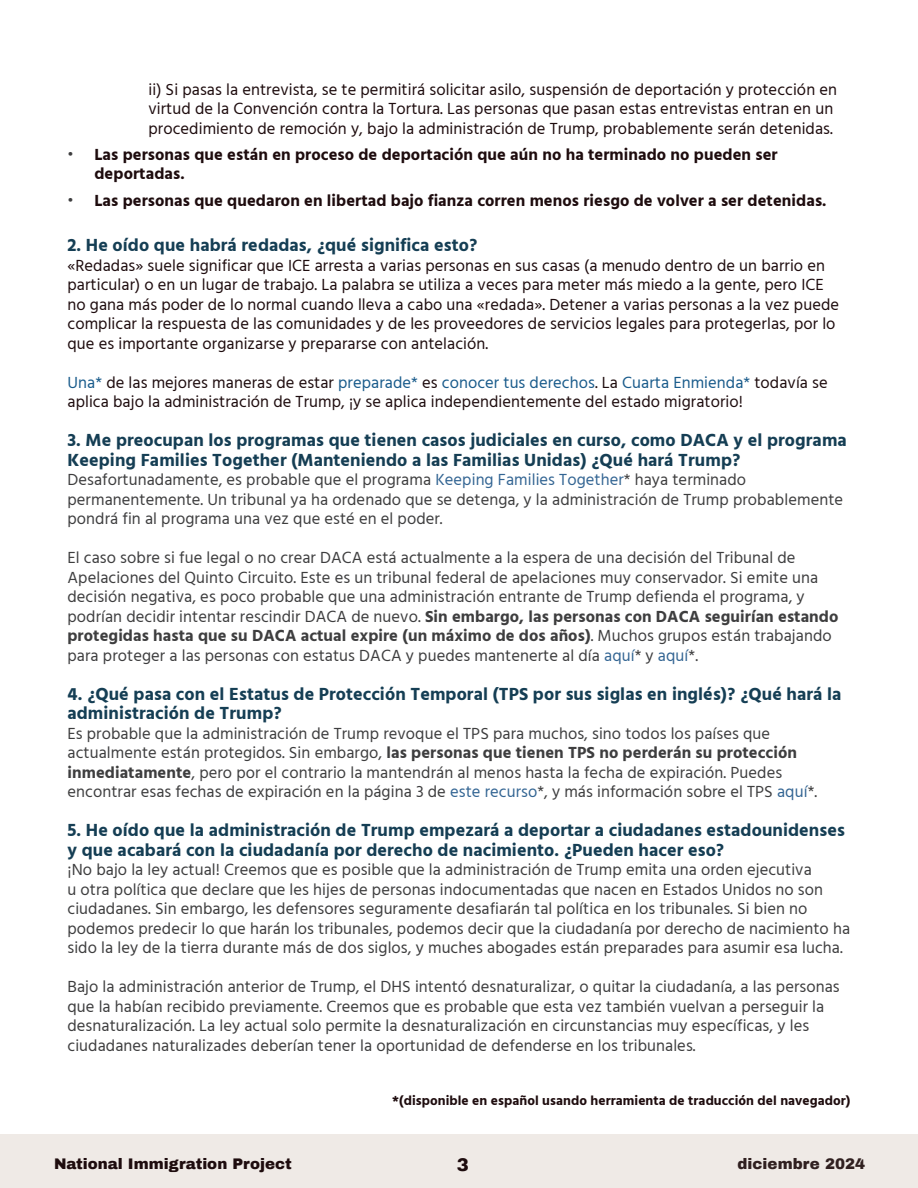
<style>
.page{position:relative;width:918px;height:1188px;background:#fff}
.page>*{position:absolute;margin:0;border:0;box-sizing:border-box;transform-origin:0 0}
.QUESTION{font:700 18px/19.5px "Hind";letter-spacing:.005em;color:#153e54}
.t1{font:900 18px "Archivo";color:#1e0c0e}
.Paragraph{font:16.5px/19.5px "Hind";letter-spacing:.005em;color:#3e3e3f}
.Paragraph-2{font:16.5px/19.5px "Hind";letter-spacing:.005em;color:#1e0c0e}
.t2{font:700 16.5px/19.5px "Hind";letter-spacing:.005em;color:#1e0c0e}
.t3{font:900 15px "Archivo";color:#1e0c0e}
.t4{font:900 15px "Archivo";letter-spacing:.005em;color:#302020}
.Paragraph-3{font:700 13.5px "Hind";letter-spacing:.005em;color:#1e0c0e}
.s1{font-family:"Helvetica Neue";font-size:17.25px;color:#3e3e3f}
.s2{color:#195b8b}
.s3{color:#336593}
.s4{font-weight:700}
</style>
<div class="page">
<div style="left:0;top:1135px;width:918px;height:53px;background:#efeae6"></div>
<p class="Paragraph-2" style="left:148px;top:80px;width:690px">ii) Si pasas la entrevista, se te permitirá solicitar asilo, suspensión de deportación y protección en virtud de la Convención contra la Tortura. Las personas que pasan estas entrevistas entran en un procedimiento de remoción y, bajo la administración de Trump, probablemente serán detenidas.</p>
<p class="t2" style="left:94px;top:144px;width:685px;text-indent:-27px"><span class="s1">•</span> Las personas que están en proceso de deportación que aún no ha terminado no pueden ser deportadas.</p>
<p class="t2" style="left:68px;top:190px;width:761px"><span class="s1">•</span> Las personas que quedaron en libertad bajo fianza corren menos riesgo de volver a ser detenidas.</p>
<p class="QUESTION" style="left:68px;top:235px;width:411px">2. He oído que habrá redadas, ¿qué significa esto?</p>
<p class="Paragraph-2" style="left:68px;top:256px;width:773px">«Redadas» suele significar que ICE arresta a varias personas en sus casas (a menudo dentro de un barrio en particular) o en un lugar de trabajo. La palabra se utiliza a veces para meter más miedo a la gente, pero ICE no gana más poder de lo normal cuando lleva a cabo una «redada». Detener a varias personas a la vez puede complicar la respuesta de las comunidades y de les proveedores de servicios legales para protegerlas, por lo que es importante organizarse y prepararse con antelación.</p>
<p class="Paragraph-2" style="left:68px;top:373px;width:762px"><span class="s2">Una*</span> de las mejores maneras de estar <span class="s2">preparade*</span> es <span class="s2">conocer tus derechos</span>. La <span class="s2">Cuarta Enmienda*</span> todavía se aplica bajo la administración de Trump, ¡y se aplica independientemente del estado migratorio!</p>
<p class="QUESTION" style="left:68px;top:430px;width:781px">3. Me preocupan los programas que tienen casos judiciales en curso, como DACA y el programa<br>Keeping Families Together (Manteniendo a las Familias Unidas) ¿Qué hará Trump?</p>
<p class="Paragraph" style="left:68px;top:471px;width:777px">Desafortunadamente, es probable que el programa <span class="s3">Keeping Families Together</span>* haya terminado permanentemente. Un tribunal ya ha ordenado que se detenga, y la administración de Trump probablemente pondrá fin al programa una vez que esté en el poder.</p>
<p class="Paragraph" style="left:68px;top:549px;width:773px">El caso sobre si fue legal o no crear DACA está actualmente a la espera de una decisión del Tribunal de Apelaciones del Quinto Circuito. Este es un tribunal federal de apelaciones muy conservador. Si emite una decisión negativa, es poco probable que una administración entrante de Trump defienda el programa, y podrían decidir intentar rescindir DACA de nuevo. <span class="s4">Sin embargo, las personas con DACA seguirían estando protegidas hasta que su DACA actual expire (un máximo de dos años)</span>. Muchos grupos están trabajando para proteger a las personas con estatus DACA y puedes mantenerte al día <span class="s3">aquí</span>* y <span class="s3">aquí</span>*.</p>
<p class="QUESTION" style="left:68px;top:684px;width:776px">4. ¿Qué pasa con el Estatus de Protección Temporal (TPS por sus siglas en inglés)? ¿Qué hará la administración de Trump?</p>
<p class="Paragraph" style="left:68px;top:724px;width:751px">Es probable que la administración de Trump revoque el TPS para muchos, sino todos los países que actualmente están protegidos. Sin embargo, <span class="s4">las personas que tienen TPS no perderán su protección inmediatamente</span>, pero por el contrario la mantendrán al menos hasta la fecha de expiración. Puedes encontrar esas fechas de expiración en la página 3 de <span class="s3">este recurso</span>*, y más información sobre el TPS <span class="s3">aquí</span>*.</p>
<p class="QUESTION" style="left:68px;top:820px;width:779px">5. He oído que la administración de Trump empezará a deportar a ciudadanes estadounidenses y que acabará con la ciudadanía por derecho de nacimiento. ¿Pueden hacer eso?</p>
<p class="Paragraph" style="left:68px;top:861px;width:784px">¡No bajo la ley actual! Creemos que es posible que la administración de Trump emita una orden ejecutiva<br>u otra política que declare que les hijes de personas indocumentadas que nacen en Estados Unidos no son ciudadanes. Sin embargo, les defensores seguramente desafiarán tal política en los tribunales. Si bien no podemos predecir lo que harán los tribunales, podemos decir que la ciudadanía por derecho de nacimiento ha sido la ley de la tierra durante más de dos siglos, y muches abogades están preparades para asumir esa lucha.</p>
<p class="Paragraph" style="left:68px;top:978px;width:774px">Bajo la administración anterior de Trump, el DHS intentó desnaturalizar, o quitar la ciudadanía, a las personas que la habían recibido previamente. Creemos que es probable que esta vez también vuelvan a perseguir la desnaturalización. La ley actual solo permite la desnaturalización en circunstancias muy específicas, y les ciudadanes naturalizades deberían tener la oportunidad de defenderse en los tribunales.</p>
<p class="Paragraph-3" style="left:392px;top:1092px;width:460px">*(disponible en español usando herramienta de traducción del navegador)</p>
<p class="t3" style="left:54px;top:1154px;width:239px">National Immigration Project</p>
<p class="t1" style="left:457px;top:1154px;width:14px">3</p>
<p class="t4" style="left:737px;top:1154px;width:129px">diciembre 2024</p>
</div>
